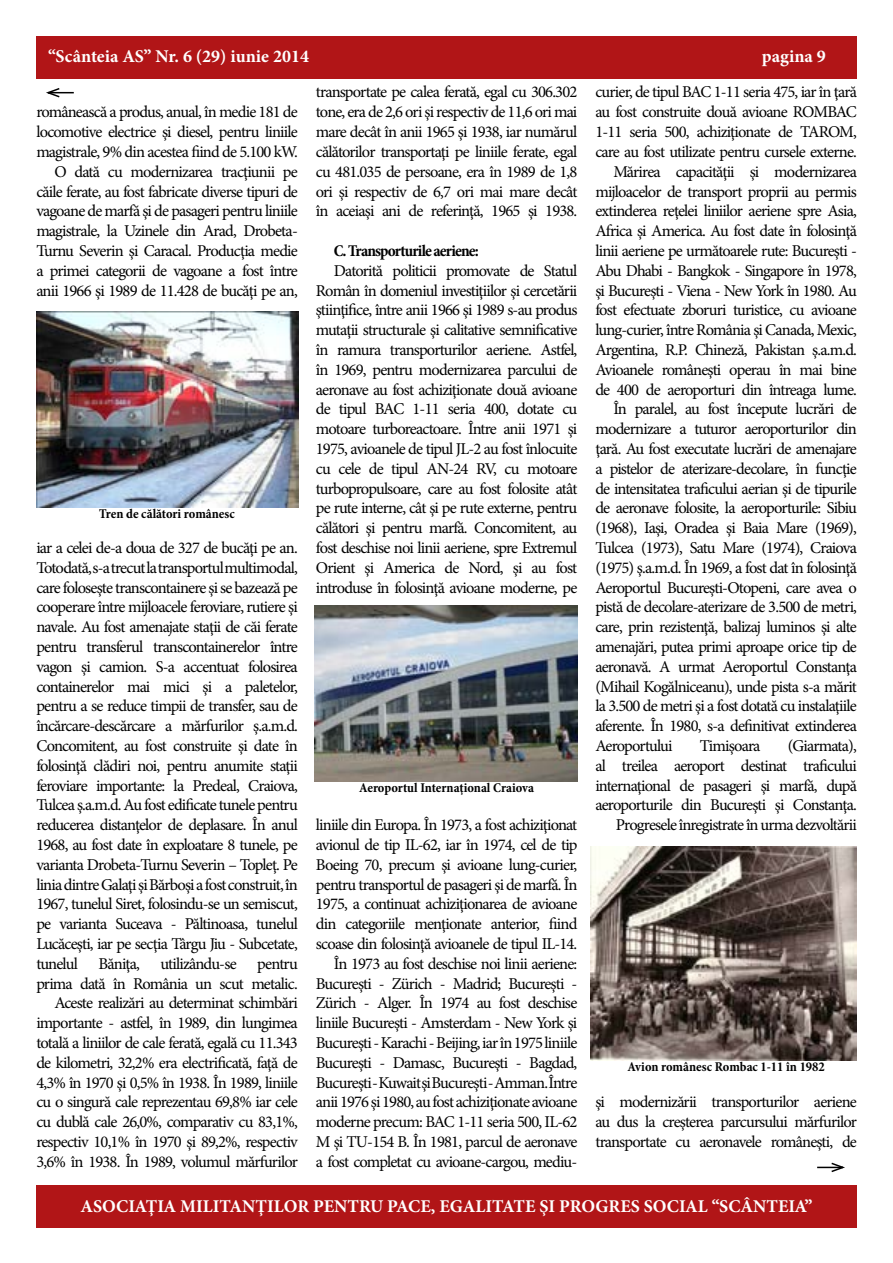
<style>
.page{position:relative;width:893px;height:1263px;background:#fff}
.page>*{position:absolute;margin:0;border:0;box-sizing:border-box;transform-origin:0 0}
.t1{font:700 18px "Minion Pro";color:#fff}
.t2{font:16.5px/19.8px "Minion Pro";letter-spacing:-.05em;color:#000;text-align:right}
.t3{font:700 condensed 16.5px "Minion Pro";letter-spacing:-.05em;color:#000}
.t4{font:700 condensed 13.5px "Minion Pro";color:#000}
</style>
<div class="page">
<div style="left:36px;top:1185px;width:821px;height:42px;background:#b11517"></div>
<div style="left:36px;top:36px;width:821px;height:42px;background:#b11517"></div>
<img style="left:36px;top:311px;width:263px;height:197px">
<svg style="left:46px;top:88px;width:28px;height:10px"></svg>
<img style="left:314px;top:606px;width:263px;height:176px">
<img style="left:591px;top:846px;width:266px;height:214px">
<svg style="left:817px;top:1162px;width:28px;height:11px"></svg>
<p class="t1" style="left:48px;top:43px;width:262px">“Scânteia AS” Nr. 6 (29) iunie 2014</p>
<p class="t1" style="left:762px;top:43px;width:66px">pagina 9</p>
<p class="t2" style="left:36px;top:102px;width:263px">românească a produs, anual, în medie 181 de locomotive electrice şi diesel, pentru liniile magistrale, 9% din acestea fiind de 5.100 kW.<br>O dată cu modernizarea tracţiunii pe căile ferate, au fost fabricate diverse tipuri de vagoane de marfă şi de pasageri pentru liniile magistrale, la Uzinele din Arad, Drobeta-Turnu Severin şi Caracal. Producţia medie a primei categorii de vagoane a fost între anii 1966 şi 1989 de 11.428 de bucăţi pe an,</p>
<p class="t2" style="left:595px;top:82px;width:263px">curier, de tipul BAC 1-11 seria 475, iar în ţară</p>
<p class="t2" style="left:595px;top:102px;width:263px">au fost construite două avioane ROMBAC</p>
<p class="t2" style="left:595px;top:122px;width:263px">1-11 seria 500, achiziţionate de TAROM,</p>
<p class="t2" style="left:595px;top:142px;width:263px">care au fost utilizate pentru cursele externe.</p>
<p class="t2" style="left:613px;top:162px;width:245px">Mărirea capacităţii şi modernizarea</p>
<p class="t2" style="left:595px;top:181px;width:263px">mijloacelor de transport proprii au permis</p>
<p class="t2" style="left:595px;top:201px;width:263px">extinderea reţelei liniilor aeriene spre Asia,</p>
<p class="t2" style="left:595px;top:221px;width:263px">Africa şi America. Au fost date în folosinţă</p>
<p class="t2" style="left:595px;top:241px;width:263px">linii aeriene pe următoarele rute: Bucureşti -</p>
<p class="t2" style="left:595px;top:261px;width:263px">Abu Dhabi - Bangkok - Singapore în 1978,</p>
<p class="t2" style="left:595px;top:280px;width:263px">şi Bucureşti - Viena - New York în 1980. Au</p>
<p class="t2" style="left:595px;top:300px;width:263px">fost efectuate zboruri turistice, cu avioane</p>
<p class="t2" style="left:595px;top:320px;width:263px">lung-curier, între România şi Canada, Mexic,</p>
<p class="t2" style="left:595px;top:340px;width:263px">Argentina, R.P. Chineză, Pakistan ş.a.m.d.</p>
<p class="t2" style="left:595px;top:360px;width:263px">Avioanele româneşti operau în mai bine</p>
<p class="t2" style="left:595px;top:379px;width:263px">de 400 de aeroporturi din întreaga lume.</p>
<p class="t2" style="left:613px;top:399px;width:245px">În paralel, au fost începute lucrări de</p>
<p class="t2" style="left:595px;top:419px;width:263px">modernizare a tuturor aeroporturilor din</p>
<p class="t2" style="left:595px;top:439px;width:263px">ţară. Au fost executate lucrări de amenajare</p>
<p class="t2" style="left:595px;top:459px;width:263px">a pistelor de aterizare-decolare, în funcţie</p>
<p class="t2" style="left:595px;top:478px;width:263px">de intensitatea traficului aerian şi de tipurile</p>
<p class="t2" style="left:595px;top:498px;width:263px">de aeronave folosite, la aeroporturile: Sibiu</p>
<p class="t2" style="left:595px;top:518px;width:263px">(1968), Iaşi, Oradea şi Baia Mare (1969),</p>
<p class="t2" style="left:595px;top:538px;width:263px">Tulcea (1973), Satu Mare (1974), Craiova</p>
<p class="t2" style="left:595px;top:558px;width:263px">(1975) ş.a.m.d. În 1969, a fost dat în folosinţă</p>
<p class="t2" style="left:595px;top:577px;width:263px">Aeroportul Bucureşti-Otopeni, care avea o</p>
<p class="t2" style="left:595px;top:597px;width:263px">pistă de decolare-aterizare de 3.500 de metri,</p>
<p class="t2" style="left:595px;top:617px;width:263px">care, prin rezistenţă, balizaj luminos şi alte</p>
<p class="t2" style="left:595px;top:637px;width:263px">amenajări, putea primi aproape orice tip de</p>
<p class="t2" style="left:595px;top:657px;width:263px">aeronavă. A urmat Aeroportul Constanţa</p>
<p class="t2" style="left:595px;top:676px;width:263px">(Mihail Kogălniceanu), unde pista s-a mărit</p>
<p class="t2" style="left:595px;top:696px;width:263px">la 3.500 de metri şi a fost dotată cu instalaţiile</p>
<p class="t2" style="left:595px;top:716px;width:263px">aferente. În 1980, s-a definitivat extinderea</p>
<p class="t2" style="left:595px;top:736px;width:79px">Aeroportului</p>
<p class="t2" style="left:700px;top:736px;width:62px">Timişoara</p>
<p class="t2" style="left:316px;top:82px;width:263px;text-align:justify">transportate pe calea ferată, egal cu 306.302 tone, era de 2,6 ori şi respectiv de 11,6 ori mai mare decât în anii 1965 şi 1938, iar numărul călătorilor transportaţi pe liniile ferate, egal cu 481.035 de persoane, era în 1989 de 1,8 ori şi respectiv de 6,7 ori mai mare decât în aceiaşi ani de referinţă, 1965 şi 1938.</p>
<p class="t3" style="left:334px;top:239px;width:147px">C. Transporturile aeriene:</p>
<p class="t2" style="left:316px;top:261px;width:263px;text-align:justify;text-indent:18px">Datorită politicii promovate de Statul Român în domeniul investiţiilor şi cercetării ştiinţifice, între anii 1966 şi 1989 s-au produs mutaţii structurale şi calitative semnificative în ramura transporturilor aeriene. Astfel, în 1969, pentru modernizarea parcului de aeronave au fost achiziţionate două avioane de tipul BAC 1-11 seria 400, dotate cu motoare turboreactoare. Între anii 1971 şi 1975, avioanele de tipul JL-2 au fost înlocuite cu cele de tipul AN-24 RV, cu motoare turbopropulsoare, care au fost folosite atât pe rute interne, cât şi pe rute externe, pentru călători şi pentru marfă. Concomitent, au fost deschise noi linii aeriene, spre Extremul Orient şi America de Nord, şi au fost introduse în folosinţă avioane moderne, pe</p>
<p class="t4" style="left:99px;top:504px;width:137px">Tren de călători românesc</p>
<p class="t2" style="left:36px;top:538px;width:263px">iar a celei de-a doua de 327 de bucăţi pe an.<br>Totodată, s-a trecut la transportul multimodal, care foloseşte transcontainere şi se bazează pe cooperare între mijloacele feroviare, rutiere şi navale. Au fost amenajate staţii de căi ferate pentru transferul transcontainerelor între vagon şi camion. S-a accentuat folosirea containerelor mai mici şi a paletelor, pentru a se reduce timpii de transfer, sau de încărcare-descărcare a mărfurilor ş.a.m.d.<br>Concomitent, au fost construite şi date în folosinţă clădiri noi, pentru anumite staţii feroviare importante: la Predeal, Craiova, Tulcea ş.a.m.d. Au fost edificate tunele pentru reducerea distanţelor de deplasare. În anul 1968, au fost date în exploatare 8 tunele, pe varianta Drobeta-Turnu Severin – Topleţ. Pe linia dintre Galaţi şi Bărboşi a fost construit, în 1967, tunelul Siret, folosindu-se un semiscut, pe varianta Suceava - Păltinoasa, tunelul Lucăceşti, iar pe secţia Târgu Jiu - Subcetate, tunelul Băniţa, utilizându-se pentru prima dată în România un scut metalic.<br>Aceste realizări au determinat schimbări importante - astfel, în 1989, din lungimea totală a liniilor de cale ferată, egală cu 11.343 de kilometri, 32,2% era electrificată, faţă de 4,3% în 1970 şi 0,5% în 1938. În 1989, liniile cu o singură cale reprezentau 69,8% iar cele cu dublă cale 26,0%, comparativ cu 83,1%, respectiv 10,1% în 1970 şi 89,2%, respectiv 3,6% în 1938. În 1989, volumul mărfurilor</p>
<p class="t2" style="left:595px;top:736px;width:263px">(Giarmata),<br>al treilea aeroport destinat traficului internaţional de pasageri şi marfă, după aeroporturile din Bucureşti şi Constanţa.<br>Progresele înregistrate în urma dezvoltării</p>
<p class="t4" style="left:359px;top:779px;width:176px">Aeroportul Internaţional Craiova</p>
<p class="t2" style="left:316px;top:815px;width:263px">liniile din Europa. În 1973, a fost achiziţionat avionul de tip IL-62, iar în 1974, cel de tip Boeing 70, precum şi avioane lung-curier, pentru transportul de pasageri şi de marfă. În 1975, a continuat achiziţionarea de avioane din categoriile menţionate anterior, fiind scoase din folosinţă avioanele de tipul IL-14.<br>În 1973 au fost deschise noi linii aeriene:<br>Bucureşti - Zürich - Madrid; Bucureşti - Zürich - Alger. În 1974 au fost deschise liniile Bucureşti - Amsterdam - New York şi Bucureşti - Karachi - Beijing, iar în 1975 liniile Bucureşti - Damasc, Bucureşti - Bagdad, Bucureşti - Kuwait şi Bucureşti - Amman. Între anii 1976 şi 1980, au fost achiziţionate avioane moderne precum: BAC 1-11 seria 500, IL-62<br>M şi TU-154 B. În 1981, parcul de aeronave a fost completat cu avioane-cargou, mediu-</p>
<p class="t4" style="left:627px;top:1057px;width:199px">Avion românesc Rombac 1-11 în 1982</p>
<p class="t2" style="left:595px;top:1092px;width:263px;text-align:justify">şi modernizării transporturilor aeriene au dus la creşterea parcursului mărfurilor transportate cu aeronavele româneşti, de</p>
<p class="t1" style="left:81px;top:1194px;width:733px">ASOCIAŢIA MILITANŢILOR PENTRU PACE, EGALITATE ŞI PROGRES SOCIAL “SCÂNTEIA”</p>
</div>
